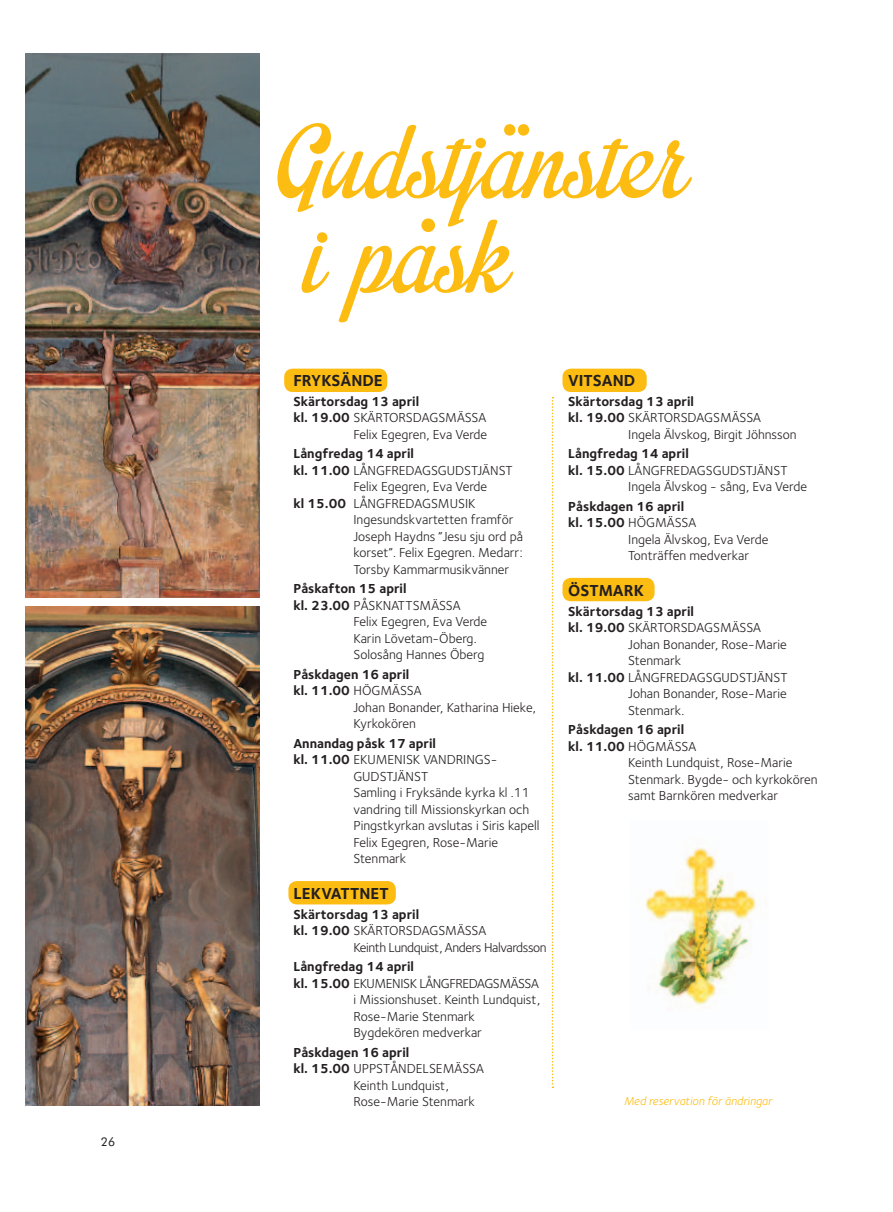
<style>
.page{position:relative;width:893px;height:1212px;background:#fff}
.page>*{position:absolute;margin:0;border:0;box-sizing:border-box;transform-origin:0 0}
.t1{font:700 16.5px "Foundry Sterling";color:#231f20}
.t2{font:13.5px/16.5px "Foundry Sterling";color:#231f20;text-align:center}
.t3{font:700 13.5px/16.5px "Foundry Sterling";color:#231f20}
.t4{font:13.5px "Foundry Sterling";letter-spacing:-.03em;color:#231f20}
.t5{font:italic 12px "Foundry Sterling";color:#fdbc12}
.t6{font:12px "Futura BT";color:#231f20}
.s1{font-weight:700}
.s2{font-weight:400}
</style>
<div class="page">
<hr style="left:892px;top:0;width:1px;height:102px;background:#2c4328">
<img style="left:644px;top:847px;width:113px;height:158px">
<div style="left:284px;top:369px;width:103px;height:23px;background:#fdbc12;border-radius:9px"></div>
<div style="left:288px;top:881px;width:108px;height:23px;background:#fdbc12;border-radius:9px"></div>
<div style="left:562px;top:578px;width:93px;height:23px;background:#fdbc12;border-radius:9px"></div>
<div style="left:562px;top:369px;width:85px;height:23px;background:#fdbc12;border-radius:9px"></div>
<svg style="left:552px;top:397px;width:1px;height:691px"></svg>
<svg style="left:277px;top:123px;width:415px;height:199px"></svg>
<div style="left:421px;top:218px;width:14px;height:14px;background:#fdbc12;border-radius:50%"></div>
<img style="left:26px;top:53px;width:233px;height:544px">
<img style="left:26px;top:606px;width:233px;height:499px">
<p class="t6" style="left:101px;top:1134px;width:16px">26</p>
<p class="t1" style="left:293px;top:371px;width:91px">Fryksände</p>
<p class="t3" style="left:293px;top:393px;width:127px">Skärtorsdag 13 april</p>
<p class="t2" style="left:293px;top:409px;width:194px"><span class="s1">kl. 19.00</span> Skärto rsdagsmässa</p>
<p class="t2" style="left:353px;top:426px;width:135px">Felix Egegren, Eva Verde</p>
<p class="t3" style="left:293px;top:445px;width:122px">Långfredag 14 april</p>
<p class="t2" style="left:293px;top:462px;width:220px"><span class="s1">kl. 11.00</span> LÅNGFREDAGSGUDSTJÄNST</p>
<p class="t2" style="left:353px;top:478px;width:135px">Felix Egegren, Eva Verde</p>
<p class="t2" style="left:293px;top:495px;width:184px"><span class="s1">kl 15.00</span> långfredagsmusi k</p>
<p class="t2" style="left:353px;top:511px;width:162px">Ingesundskvartetten framför</p>
<p class="t2" style="left:353px;top:528px;width:171px">Joseph Haydns ”Jesu sju ord på</p>
<p class="t2" style="left:353px;top:544px;width:171px">korset”. Felix Egegren. Medarr:</p>
<p class="t2" style="left:293px;top:561px;width:35px">T</p>
<p class="t2" style="left:359px;top:561px;width:152px">orsby Kammarmusikvänner</p>
<p class="t3" style="left:293px;top:580px;width:115px">Påskafton 15 april</p>
<p class="t2" style="left:293px;top:597px;width:169px"><span class="s1">kl. 23.00</span> Pås knattsmässa</p>
<p class="t2" style="left:353px;top:613px;width:135px">Felix Egegren, Eva Verde</p>
<p class="t2" style="left:293px;top:630px;width:35px">K</p>
<p class="t2" style="left:353px;top:630px;width:133px">arin Lövetam-Öberg.<br>Solosång Hannes Öberg</p>
<p class="t3" style="left:293px;top:666px;width:117px">Påskdagen 16 april</p>
<p class="t3" style="left:293px;top:682px;width:130px">kl. 11.00 <span class="s2">Högmässa</span></p>
<p class="t2" style="left:353px;top:699px;width:184px">Johan Bonander, Katharina Hieke,</p>
<p class="t2" style="left:293px;top:715px;width:35px">K</p>
<p class="t2" style="left:361px;top:715px;width:57px">yrkokören</p>
<p class="t3" style="left:293px;top:735px;width:144px">Annandag påsk 17 april kl. 11.00 <span class="s2">Ekumenis</span></p>
<p class="t2" style="left:413px;top:751px;width:86px">k vandrings-</p>
<p class="t2" style="left:353px;top:768px;width:48px">gudstjäns</p>
<p class="t2" style="left:353px;top:768px;width:188px;text-align:left;text-indent:68px">t<br>Samling i Fryksände kyrka kl .11 vandring till M issionskyrkan och<br>Pingstkyrkan avslutas i Siris kapell<br>Felix Egegren, Rose-Marie<br>Stenmark</p>
<p class="t1" style="left:293px;top:884px;width:28px">lekvattn</p>
<p class="t1" style="left:370px;top:884px;width:18px">et</p>
<p class="t3" style="left:293px;top:906px;width:194px">Skärtorsdag 13 april<br>kl. 19.00 <span class="s2">Skärto rsdagsmässa<br>K</span></p>
<p class="t4" style="left:360px;top:939px;width:188px">einth Lundquist, Anders Halvardsson</p>
<p class="t3" style="left:293px;top:958px;width:122px">Långfredag 14 april kl. 15.00 <span class="s2">Ekumenis</span></p>
<p class="t2" style="left:353px;top:975px;width:188px;text-align:right">k Långfredagsmässa<br>i M issionshuset. Keinth Lundquist,</p>
<p class="t2" style="left:293px;top:1008px;width:35px">R</p>
<p class="t2" style="left:353px;top:1008px;width:130px">ose-Marie Stenmark<br>Bygdekören medverkar</p>
<p class="t3" style="left:293px;top:1044px;width:117px">Påskdagen 16 april kl. 15.00 <span class="s2">Uppståndelse</span></p>
<p class="t2" style="left:443px;top:1060px;width:43px">mässa</p>
<p class="t2" style="left:293px;top:1077px;width:35px">K</p>
<p class="t2" style="left:360px;top:1077px;width:90px">einth Lundquist,</p>
<p class="t2" style="left:293px;top:1093px;width:35px">R</p>
<p class="t2" style="left:361px;top:1093px;width:116px">ose-Marie Stenmark</p>
<p class="t1" style="left:568px;top:371px;width:11px">vitsand</p>
<p class="t3" style="left:568px;top:393px;width:127px">Skärtorsdag 13 april</p>
<p class="t2" style="left:568px;top:409px;width:194px"><span class="s1">kl. 19.00</span> Skärto rsdagsmässa</p>
<p class="t2" style="left:628px;top:426px;width:170px">Ingela Älvskog, Birgit Jöhnsson</p>
<p class="t3" style="left:568px;top:445px;width:122px">Långfredag 14 april</p>
<p class="t2" style="left:568px;top:462px;width:220px"><span class="s1">kl. 15.00</span> LÅNGFREDAGSGUDSTJÄNST</p>
<p class="t2" style="left:628px;top:478px;width:180px">Ingela Älvskog - sång, Eva Verde</p>
<p class="t3" style="left:568px;top:498px;width:117px">Påskdagen 16 april</p>
<p class="t3" style="left:568px;top:514px;width:130px">kl. 15.00 <span class="s2">Högmässa</span></p>
<p class="t2" style="left:628px;top:531px;width:142px">Ingela Älvskog, Eva Verde</p>
<p class="t2" style="left:568px;top:547px;width:35px">T</p>
<p class="t2" style="left:634px;top:547px;width:117px">onträffen medverkar</p>
<p class="t1" style="left:568px;top:581px;width:24px">östmark</p>
<p class="t3" style="left:568px;top:603px;width:127px">Skärtorsdag 13 april</p>
<p class="t2" style="left:568px;top:619px;width:194px"><span class="s1">kl. 19.00</span> Skärto rsdagsmässa</p>
<p class="t2" style="left:628px;top:636px;width:160px">Johan Bonander, Rose-Marie</p>
<p class="t2" style="left:628px;top:652px;width:54px">Stenmark</p>
<p class="t2" style="left:568px;top:669px;width:220px"><span class="s1">kl. 11.00</span> LÅNGFREDAGSGUDSTJÄNST</p>
<p class="t2" style="left:628px;top:685px;width:160px">Johan Bonander, Rose-Marie</p>
<p class="t2" style="left:628px;top:702px;width:58px">Stenmark.</p>
<p class="t3" style="left:568px;top:721px;width:130px">Påskdagen 16 april kl. 11.00 <span class="s2">Högmässa<br>K</span></p>
<p class="t2" style="left:628px;top:754px;width:191px;text-align:left;text-indent:7px">einth Lundquist, Rose-Marie<br>Stenmark. Bygde- och kyrkokören samt Barnkören medverkar</p>
<p class="t5" style="left:624px;top:1094px;width:150px">Med reservation för ändringar</p>
</div>
